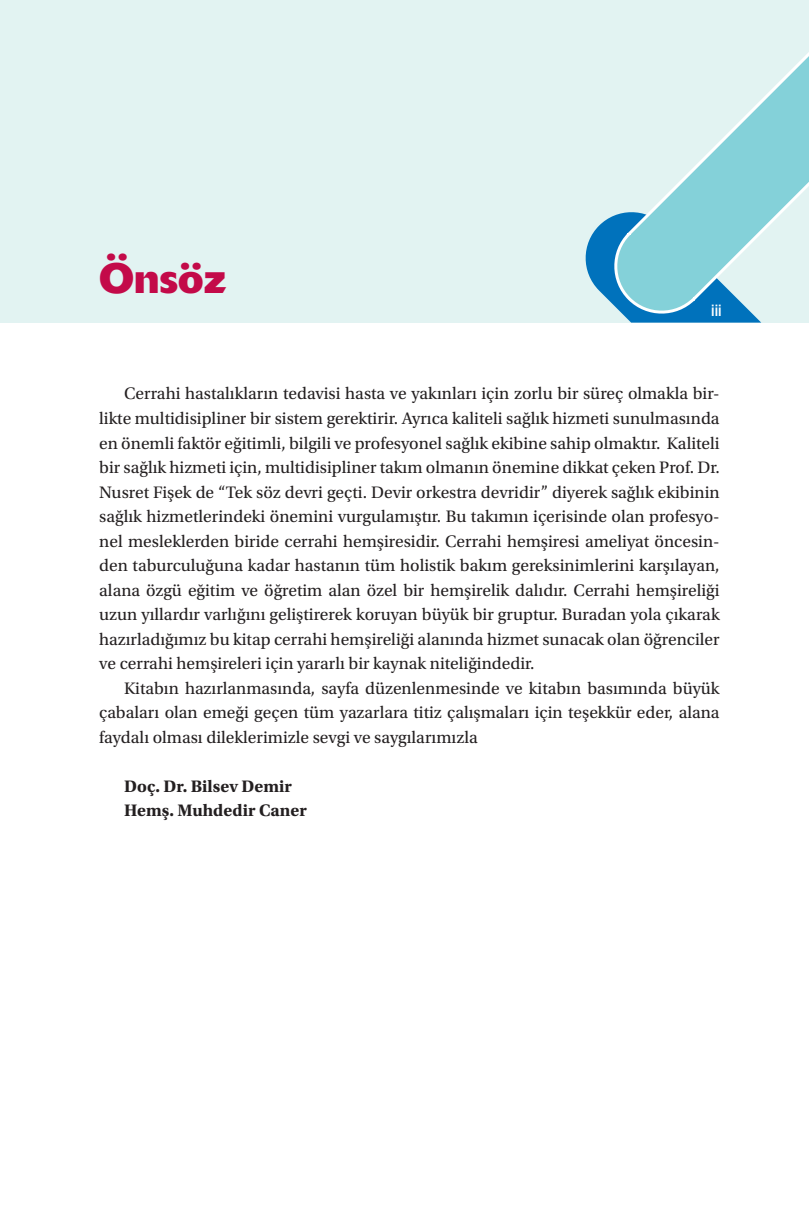
<style>
.page{position:relative;width:809px;height:1221px;background:#fff}
.page>*{position:absolute;margin:0;border:0;box-sizing:border-box;transform-origin:0 0}
.t1{font:700 42px "Delta";color:#c30a49}
.t2{font:17.5px/24.5px "Utopia Std";color:#231f20;text-align:justify}
.t3{font:700 17.5px/24.5px "Utopia Std";color:#231f20}
.t4{font:15.75px "Helvetica 67 Med Cn";color:#fff}
</style>
<div class="page">
<div style="left:0;top:0;width:809px;height:322px;background:#e2f3f2"></div>
<svg style="left:585px;top:217px;width:176px;height:105px"></svg>
<svg style="left:611px;top:52px;width:198px;height:269px"></svg>
<h1 class="t1" style="left:99px;top:252px;width:128px">Önsöz</h1>
<p class="t4" style="left:711px;top:300px;width:12px">iii</p>
<p class="t2" style="left:99px;top:382px;width:622px;text-indent:25px">Cerrahi hastalıkların tedavisi hasta ve yakınları için zorlu bir süreç olmakla bir&shy;likte multidisipliner bir sistem gerektirir. Ayrıca kaliteli sağlık hizmeti sunulmasında en önemli faktör eğitimli, bilgili ve profesyonel sağlık ekibine sahip olmaktır. Kaliteli bir sağlık hizmeti için, multidisipliner takım olmanın önemine dikkat çeken Prof. Dr.<br>Nusret Fişek de “Tek söz devri geçti. Devir orkestra devridir” diyerek sağlık ekibinin sağlık hizmetlerindeki önemini vurgulamıştır. Bu takımın içerisinde olan profesyo&shy;nel mesleklerden biride cerrahi hemşiresidir. Cerrahi hemşiresi ameliyat öncesin&shy;den taburculuğuna kadar hastanın tüm holistik bakım gereksinimlerini karşılayan, alana özgü eğitim ve öğretim alan özel bir hemşirelik dalıdır. Cerrahi hemşireliği uzun yıllardır varlığını geliştirerek koruyan büyük bir gruptur. Buradan yola çıkarak hazırladığımız bu kitap cerrahi hemşireliği alanında hizmet sunacak olan öğrenciler ve cerrahi hemşireleri için yararlı bir kaynak niteliğindedir.</p>
<p class="t2" style="left:99px;top:676px;width:622px;text-indent:25px">Kitabın hazırlanmasında, sayfa düzenlenmesinde ve kitabın basımında büyük çabaları olan emeği geçen tüm yazarlara titiz çalışmaları için teşekkür eder, alana faydalı olması dileklerimizle sevgi ve saygılarımızla</p>
<p class="t3" style="left:124px;top:773px;width:184px">Doç. Dr. Bilsev Demir<br>Hemş. Muhdedir Caner</p>
</div>
